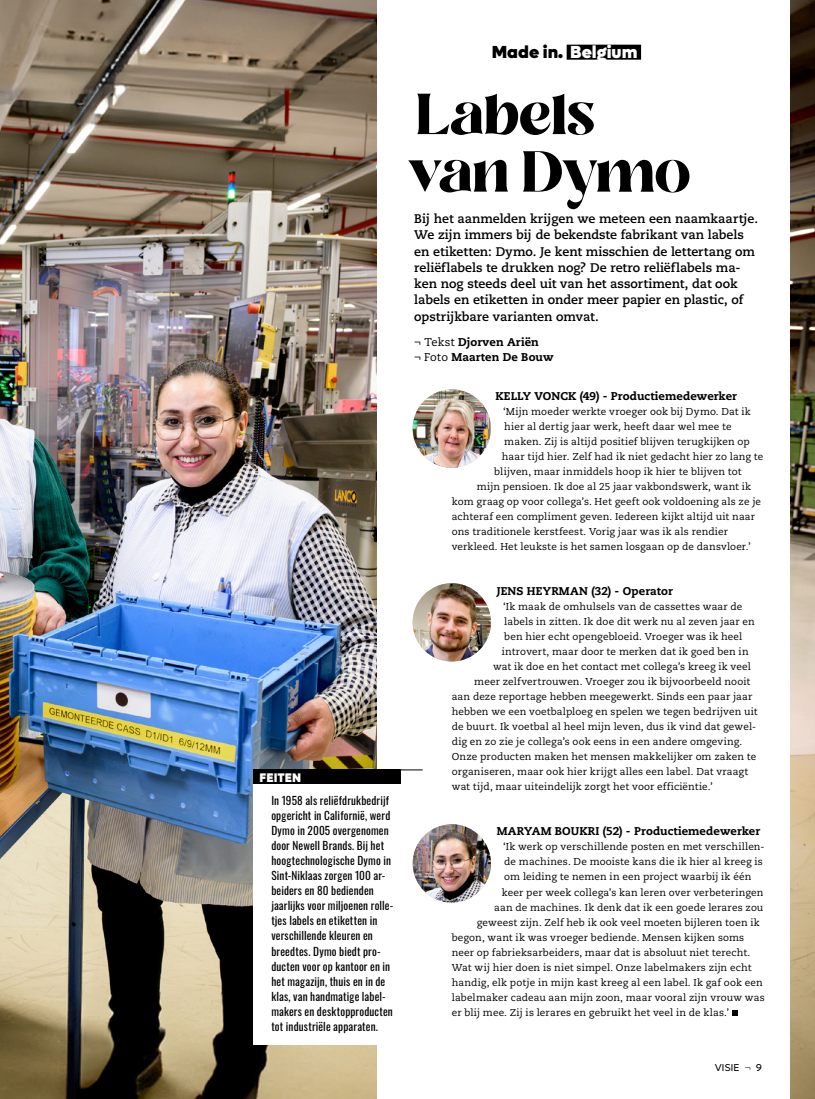
<style>
.page{position:relative;width:815px;height:1099px;background:#fff}
.page>*{position:absolute;margin:0;border:0;box-sizing:border-box;transform-origin:0 0}
.t1{font:500 57.5px/57.5px "Losta Masta";letter-spacing:-.005em;color:#000}
.t2{font:900 17.5px "Lufga";color:#000}
.t3{font:700 12.5px/16.2px "Caecilia LT Pro 75";letter-spacing:-.005em;color:#000}
.t4{font:900 12.5px "Lufga";letter-spacing:.01em;color:#fff}
.t5{font:11.25px/15px "Oswald";letter-spacing:.01em;color:#000}
.t6{font:800 11.25px/15px "Caecilia LT Pro 85";letter-spacing:.01em;color:#000}
.t7{font:10px "Caecilia LT Pro 55 Roman";letter-spacing:.01em;color:#000}
.t8{font:10px "Lufga";letter-spacing:.02em;color:#000}
.s1{color:#fff}
.s2{font-family:"Caecilia LT Pro 55 Roman";font-weight:400}
.s3{font-family:"Caecilia LT Pro 45";font-weight:300}
</style>
<div class="page">
<img style="left:0;top:0;width:377px;height:1098px">
<img style="left:790px;top:0;width:25px;height:1098px">
<div style="left:567px;top:45px;width:74px;height:15px;background:#000"></div>
<div style="left:253px;top:781px;width:124px;height:264px;background:#fff"></div>
<div style="left:253px;top:769px;width:148px;height:14px;background:#000"></div>
<hr style="left:255px;top:769px;width:168px;height:1px;background:#000">
<svg style="left:732px;top:1010px;width:6px;height:5px"></svg>
<img style="left:413px;top:824px;width:78px;height:78px;border-radius:39px">
<img style="left:413px;top:583px;width:78px;height:78px;border-radius:39px">
<img style="left:413px;top:389px;width:78px;height:78px;border-radius:39px">
<p class="t4" style="left:260px;top:769px;width:43px">FEITEN</p>
<p class="t5" style="left:271px;top:792px;width:124px">In 1958 als reliëfdrukbedrijf opgericht in Californië, werd<br>Dymo in 2005 overgenomen door Newell Brands. Bij het hoogtechnologische Dymo in<br>Sint-Niklaas zorgen 100 ar&shy;beiders en 80 bedienden jaarlijks voor miljoenen rolle&shy;tjes labels en etiketten in verschillende kleuren en breedtes. Dymo biedt pro&shy;ducten voor op kantoor en in het magazijn, thuis en in de klas, van handmatige label&shy;makers en desktopproducten tot industriële apparaten.</p>
<h2 class="t2" style="left:492px;top:42px;width:147px">Made in. <span class="s1">Belgium</span></h2>
<h1 class="t1" style="left:407px;top:90px;width:285px">Labels van Dymo</h1>
<p class="t3" style="left:414px;top:210px;width:345px">Bij het aanmelden krijgen we meteen een naamkaartje.<br>We zijn immers bij de bekendste fabrikant van labels en etiketten: Dymo. Je kent misschien de lettertang om reliëflabels te drukken nog? De retro reliëflabels ma&shy;ken nog steeds deel uit van het assortiment, dat ook labels en etiketten in onder meer papier en plastic, of opstrijkbare varianten omvat.</p>
<p class="t6" style="left:414px;top:334px;width:141px"><span class="s2">¬ Tekst</span> Djorven Ariën<br><span class="s2">¬ Foto</span> Maarten De Bouw</p>
<p class="t6" style="left:496px;top:388px;width:243px">KELLY VONCK (49) - Productiemedewerker</p>
<p class="t7" style="left:503px;top:405px;width:249px">‘Mijn moeder werkte vroeger ook bij Dymo. Dat ik</p>
<p class="t7" style="left:504px;top:420px;width:229px">hier al dertig jaar werk, heeft daar wel mee te</p>
<p class="t7" style="left:504px;top:435px;width:247px">maken. Zij is altijd positief blijven terugkijken op</p>
<p class="t7" style="left:502px;top:450px;width:263px">haar tijd hier. Zelf had ik niet gedacht hier zo lang te</p>
<p class="t7" style="left:494px;top:465px;width:249px">blijven, maar inmiddels hoop ik hier te blijven tot</p>
<p class="t7" style="left:477px;top:480px;width:276px">mijn pensioen. Ik doe al 25 jaar vakbondswerk, want ik</p>
<p class="t7" style="left:452px;top:495px;width:311px">kom graag op voor collega’s. Het geeft ook voldoening als ze je</p>
<p class="t7" style="left:452px;top:510px;width:305px">achteraf een compliment geven. Iedereen kijkt altijd uit naar</p>
<p class="t7" style="left:452px;top:525px;width:278px">ons traditionele kerstfeest. Vorig jaar was ik als rendier</p>
<p class="t7" style="left:452px;top:540px;width:300px">verkleed. Het leukste is het samen losgaan op de dansvloer.’</p>
<p class="t6" style="left:497px;top:583px;width:178px">JENS HEYRMAN (32) - Operator</p>
<p class="t7" style="left:503px;top:600px;width:241px">‘Ik maak de omhulsels van de cassettes waar de</p>
<p class="t7" style="left:504px;top:615px;width:252px">labels in zitten. Ik doe dit werk nu al zeven jaar en</p>
<p class="t7" style="left:504px;top:630px;width:240px">ben hier echt opengebloeid. Vroeger was ik heel</p>
<p class="t7" style="left:502px;top:645px;width:248px">introvert, maar door te merken dat ik goed ben in</p>
<p class="t7" style="left:493px;top:660px;width:259px">wat ik doe en het contact met collega’s kreeg ik veel</p>
<p class="t7" style="left:474px;top:675px;width:277px">meer zelfvertrouwen. Vroeger zou ik bijvoorbeeld nooit</p>
<p class="t7" style="left:452px;top:690px;width:302px">aan deze reportage hebben meegewerkt. Sinds een paar jaar</p>
<p class="t7" style="left:452px;top:705px;width:308px">hebben we een voetbalploeg en spelen we tegen bedrijven uit</p>
<p class="t7" style="left:452px;top:720px;width:306px">de buurt. Ik voetbal al heel mijn leven, dus ik vind dat gewel-</p>
<p class="t7" style="left:452px;top:735px;width:292px">dig en zo zie je collega’s ook eens in een andere omgeving.</p>
<p class="t7" style="left:452px;top:750px;width:306px">Onze producten maken het mensen makkelijker om zaken te</p>
<p class="t7" style="left:452px;top:765px;width:298px">organiseren, maar ook hier krijgt alles een label. Dat vraagt</p>
<p class="t7" style="left:452px;top:780px;width:262px">wat tijd, maar uiteindelijk zorgt het voor efficiëntie.’</p>
<p class="t6" style="left:497px;top:823px;width:265px">MARYAM BOUKRI (52) - Productiemedewerker</p>
<p class="t7" style="left:503px;top:840px;width:263px">‘Ik werk op verschillende posten en met verschillen-</p>
<p class="t7" style="left:504px;top:855px;width:260px">de machines. De mooiste kans die ik hier al kreeg is</p>
<p class="t7" style="left:504px;top:870px;width:249px">om leiding te nemen in een project waarbij ik één</p>
<p class="t7" style="left:502px;top:885px;width:263px">keer per week collega’s kan leren over verbeteringen</p>
<p class="t7" style="left:494px;top:900px;width:271px">aan de machines. Ik denk dat ik een goede lerares zou</p>
<p class="t7" style="left:477px;top:915px;width:284px">geweest zijn. Zelf heb ik ook veel moeten bijleren toen ik</p>
<p class="t7" style="left:452px;top:930px;width:294px">begon, want ik was vroeger bediende. Mensen kijken soms</p>
<p class="t7" style="left:452px;top:945px;width:300px">neer op fabrieksarbeiders, maar dat is absoluut niet terecht.</p>
<p class="t7" style="left:452px;top:960px;width:301px">Wat wij hier doen is niet simpel. Onze labelmakers zijn echt</p>
<p class="t7" style="left:452px;top:975px;width:312px">handig, elk potje in mijn kast kreeg al een label. Ik gaf ook een</p>
<p class="t7" style="left:452px;top:990px;width:314px">labelmaker cadeau aan mijn zoon, maar vooral zijn vrouw was</p>
<p class="t7" style="left:452px;top:1005px;width:279px">er blij mee. Zij is lerares en gebruikt het veel in de klas.’</p>
<p class="t8" style="left:715px;top:1062px;width:49px">VISIE <span class="s3">¬</span> 9</p>
</div>
